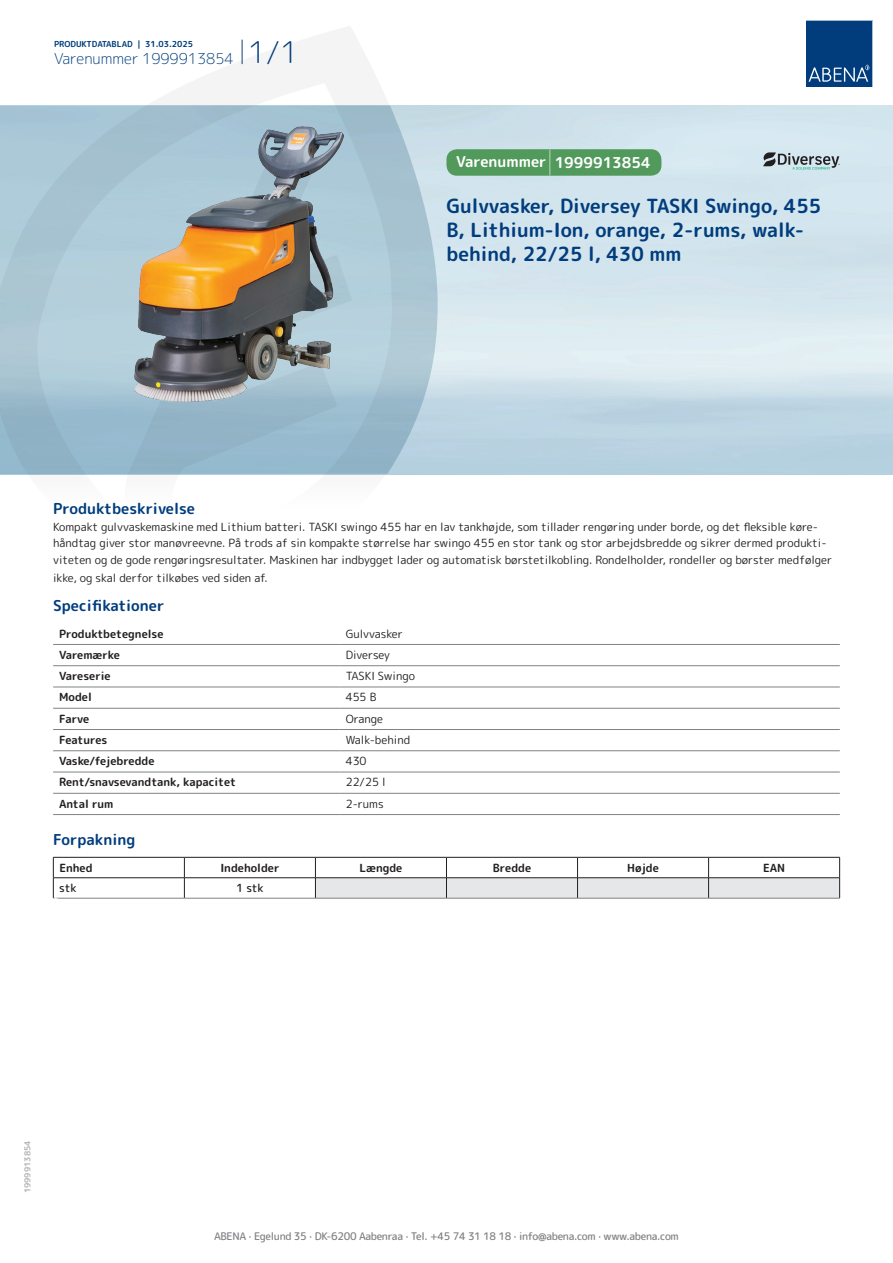
<style>
.page{position:relative;width:893px;height:1263px;background:#fff}
.page>*{position:absolute;margin:0;border:0;box-sizing:border-box;transform-origin:0 0}
.t1{font:700 19.5px/24px "Rounded Mplus 1 c";color:#013d7d}
.t2{font:700 15px "Rounded Mplus 1 c";color:#013d7d}
.t3{font:300 15px "Rounded Mplus 1 c";color:#013d7d}
.t4{font:700 15px "Rounded Mplus 1 c";color:#fff}
.t5{font:11.25px/16.5px "Rounded Mplus 1 c";color:#231f20}
.t6{font:700 11.25px "Rounded Mplus 1 c";color:#231f20}
.t7{font:500 11.25px "Rounded Mplus 1 c";letter-spacing:-.01em;color:#231f20}
.t8{font:500 10.5px "Rounded Mplus 1 c";letter-spacing:-.03em;color:#808285}
.t9{font:700 10.5px "Rounded Mplus 1 c";color:#fff}
.t10{font:700 8.25px "Rounded Mplus 1 c";color:#013d7d}
.t11{font:700 8.25px "Rounded Mplus 1 c";color:#b2b3b7}
.s1{font-size:30px}
.s2{font-size:25.5px}
</style>
<div class="page">
<svg style="left:0;top:26px;width:439px;height:449px"></svg>
<svg style="left:0;top:106px;width:438px;height:368px"></svg>
<svg style="left:242px;top:40px;width:1px;height:24px"></svg>
<svg style="left:806px;top:20px;width:67px;height:67px"></svg>
<img style="left:134px;top:127px;width:210px;height:275px">
<hr style="left:53px;top:644px;width:287px;height:1px;background:#808285">
<hr style="left:340px;top:644px;width:500px;height:1px;background:#808285">
<hr style="left:53px;top:665px;width:287px;height:1px;background:#808285">
<hr style="left:340px;top:665px;width:500px;height:1px;background:#808285">
<hr style="left:53px;top:687px;width:287px;height:1px;background:#808285">
<hr style="left:340px;top:687px;width:500px;height:1px;background:#808285">
<hr style="left:53px;top:708px;width:287px;height:1px;background:#808285">
<hr style="left:340px;top:708px;width:500px;height:1px;background:#808285">
<hr style="left:53px;top:729px;width:287px;height:1px;background:#808285">
<hr style="left:340px;top:729px;width:500px;height:1px;background:#808285">
<hr style="left:53px;top:750px;width:287px;height:1px;background:#808285">
<hr style="left:340px;top:750px;width:500px;height:1px;background:#808285">
<hr style="left:53px;top:772px;width:287px;height:1px;background:#808285">
<hr style="left:340px;top:772px;width:500px;height:1px;background:#808285">
<hr style="left:53px;top:793px;width:287px;height:1px;background:#808285">
<hr style="left:340px;top:793px;width:500px;height:1px;background:#808285">
<hr style="left:53px;top:814px;width:287px;height:1px;background:#808285">
<hr style="left:340px;top:814px;width:500px;height:1px;background:#808285">
<hr style="left:53px;top:857px;width:131px;height:1px;background:#231f20">
<hr style="left:184px;top:857px;width:131px;height:1px;background:#231f20">
<hr style="left:53px;top:877px;width:131px;height:1px;background:#231f20">
<svg style="left:53px;top:857px;width:1px;height:41px"></svg>
<hr style="left:184px;top:877px;width:131px;height:1px;background:#231f20">
<svg style="left:184px;top:857px;width:1px;height:41px"></svg>
<svg style="left:315px;top:857px;width:525px;height:41px"></svg>
<hr style="left:53px;top:898px;width:131px;height:1px;background:#808285">
<hr style="left:184px;top:898px;width:131px;height:1px;background:#808285">
<hr style="left:315px;top:898px;width:131px;height:1px;background:#808285">
<hr style="left:446px;top:898px;width:131px;height:1px;background:#808285">
<hr style="left:577px;top:898px;width:132px;height:1px;background:#808285">
<hr style="left:709px;top:898px;width:131px;height:1px;background:#808285">
<div style="left:446px;top:149px;width:215px;height:27px;background:#52995c;border-radius:10px"></div>
<svg style="left:763px;top:152px;width:77px;height:18px"></svg>
<p class="t10" style="left:54px;top:38px;width:141px">PRODUKTDATABLAD | 31.03.2025</p>
<h2 class="t3" style="left:54px;top:48px;width:246px">Varenummer 1999913854 <span class="s1">1/1</span></h2>
<h2 class="t4" style="left:456px;top:152px;width:196px">Varenummer <span class="s2">|</span> 1999913854</h2>
<h1 class="t1" style="left:446px;top:194px;width:376px">Gulvvasker, Diversey TASKI Swingo, 455<br>B, Lithium-Ion, orange, 2-rums, walk&shy;behind, 22/25 l, 430 mm</h1>
<h2 class="t2" style="left:53px;top:498px;width:143px">Produktbeskrivelse</h2>
<p class="t5" style="left:53px;top:518px;width:781px">Kompakt gulvvaskemaskine med Lithium batteri. TASKI swingo 455 har en lav tankhøjde, som tillader rengøring under borde, og det fleksible køre&shy;håndtag giver stor manøvreevne. På trods af sin kompakte størrelse har swingo 455 en stor tank og stor arbejdsbredde og sikrer dermed produkti&shy;viteten og de gode rengøringsresultater. Maskinen har indbygget lader og automatisk børstetilkobling. Rondelholder, rondeller og børster medfølger</p>
<p class="t5" style="left:53px;top:569px;width:216px">ikke, og skal derfor tilkøbes ved siden af.</p>
<h2 class="t2" style="left:53px;top:595px;width:113px">Specifikationer</h2>
<p class="t6" style="left:59px;top:625px;width:106px">Produktbetegnelse</p>
<p class="t5" style="left:346px;top:625px;width:59px">Gulvvasker</p>
<p class="t6" style="left:59px;top:647px;width:62px">Varemærke</p>
<p class="t5" style="left:346px;top:646px;width:46px">Diversey</p>
<p class="t6" style="left:59px;top:668px;width:53px">Vareserie</p>
<p class="t5" style="left:346px;top:668px;width:71px">TASKI Swingo</p>
<p class="t6" style="left:59px;top:689px;width:34px">Model</p>
<p class="t5" style="left:346px;top:689px;width:32px">455 B</p>
<p class="t6" style="left:59px;top:711px;width:32px">Farve</p>
<p class="t5" style="left:346px;top:710px;width:39px">Orange</p>
<p class="t6" style="left:59px;top:732px;width:50px">Features</p>
<p class="t5" style="left:346px;top:732px;width:66px">Walk-behind</p>
<p class="t6" style="left:59px;top:753px;width:97px">Vaske/fejebredde</p>
<p class="t5" style="left:346px;top:753px;width:22px">430</p>
<p class="t6" style="left:59px;top:774px;width:178px">Rent/snavsevandtank, kapacitet</p>
<p class="t5" style="left:346px;top:774px;width:41px">22/25 l</p>
<p class="t6" style="left:59px;top:796px;width:56px">Antal rum</p>
<p class="t5" style="left:346px;top:795px;width:40px">2-rums</p>
<h2 class="t2" style="left:53px;top:829px;width:84px">Forpakning</h2>
<p class="t6" style="left:59px;top:860px;width:35px">Enhed</p>
<p class="t6" style="left:220px;top:860px;width:61px">Indeholder</p>
<p class="t6" style="left:359px;top:860px;width:44px">Længde</p>
<p class="t6" style="left:493px;top:860px;width:40px">Bredde</p>
<p class="t6" style="left:627px;top:860px;width:33px">Højde</p>
<p class="t6" style="left:763px;top:860px;width:24px">EAN</p>
<p class="t7" style="left:59px;top:880px;width:19px">stk</p>
<p class="t7" style="left:236px;top:880px;width:29px">1 stk</p>
<p class="t9" style="left:53px;top:893px;width:7px">*</p>
<p class="t11" style="left:22px;top:1193px;width:54px;rotate:-90deg">1999913854</p>
<p class="t8" style="left:214px;top:1229px;width:466px">ABENA · Egelund 35 · DK-6200 Aabenraa · Tel. +45 74 31 18 18 · info@abena.com · www.abena.com</p>
</div>
